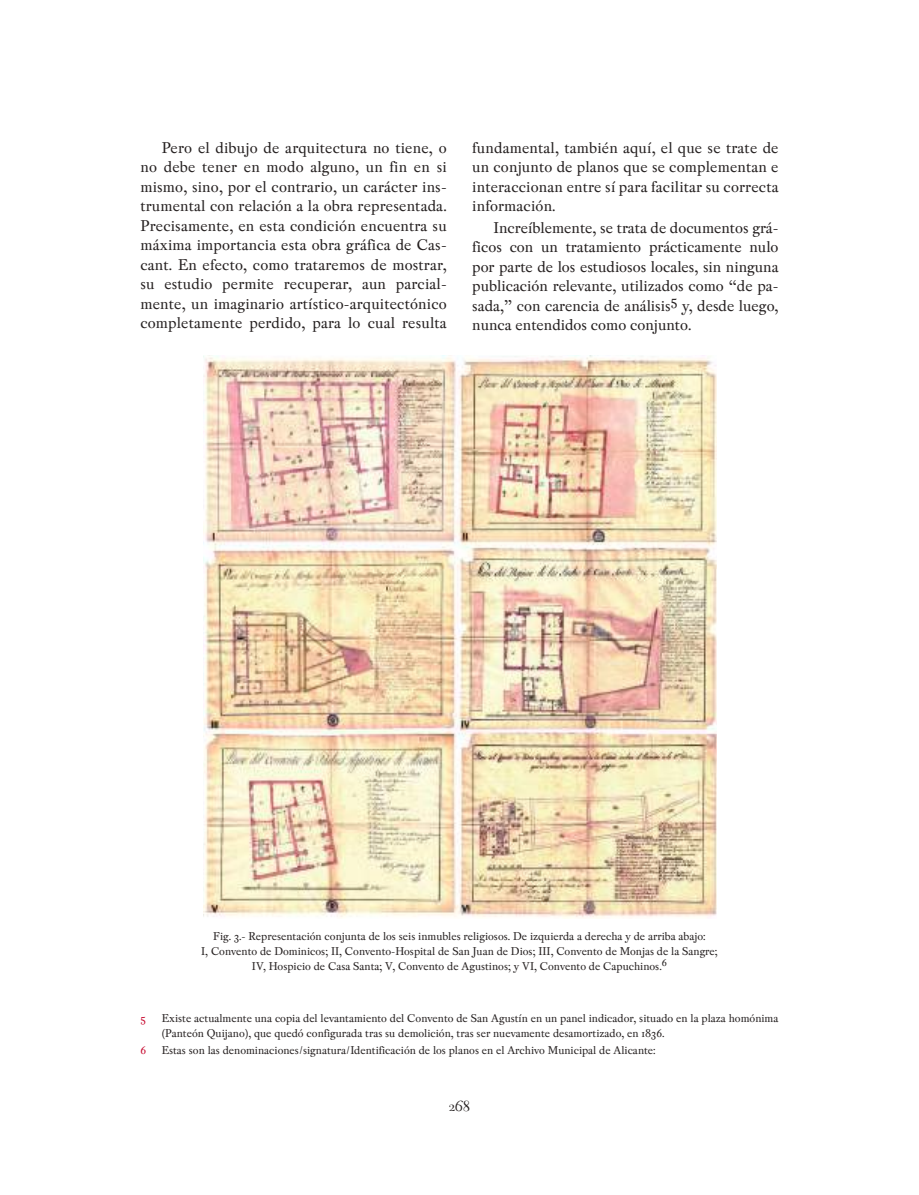
<style>
.page{position:relative;width:919px;height:1195px;background:#fff}
.page>*{position:absolute;margin:0;border:0;box-sizing:border-box;transform-origin:0 0}
.t1{font:18px "Peleguer";color:#241f1f}
.t2{font:16.5px/19.5px "Pradell";letter-spacing:.01em;color:#241f1f;text-align:justify}
.t3{font:12px/15px "Pradell";color:#241f1f}
.t4{font:12px "Pradell";color:#c7092f}
</style>
<div class="page">
<img style="left:203px;top:355px;width:513px;height:563px">
<p class="t2" style="left:140px;top:138px;width:308px;text-indent:21px">Pero el dibujo de arquitectura no tiene, o no debe tener en modo alguno, un fin en si mismo, sino, por el contrario, un carácter ins&shy;trumental con relación a la obra representada.<br>Precisamente, en esta condición encuentra su máxima importancia esta obra gráfica de Cas&shy;cant. En efecto, como trataremos de mostrar, su estudio permite recuperar, aun parcial&shy;mente, un imaginario artístico-arquitectónico completamente perdido, para lo cual resulta</p>
<p class="t2" style="left:472px;top:138px;width:308px">fundamental, también aquí, el que se trate de un conjunto de planos que se complementan e interaccionan entre sí para facilitar su correcta información.</p>
<p class="t2" style="left:472px;top:218px;width:308px;text-indent:21px">Increíblemente, se trata de documentos grá&shy;ficos con un tratamiento prácticamente nulo por parte de los estudiosos locales, sin ninguna publicación relevante, utilizados como “de pa&shy;sada,” con carencia de análisis<sup>5</sup> y, desde luego, nunca entendidos como conjunto.</p>
<p class="t3" style="left:201px;top:929px;width:518px;text-align:center">Fig. 3.- Representación conjunta de los seis inmubles religiosos. De izquierda a derecha y de arriba abajo:<br>I, Convento de Dominicos; II, Convento-Hospital de San Juan de Dios; III, Convento de Monjas de la Sangre;<br>IV, Hospicio de Casa Santa; V, Convento de Agustinos; y VI, Convento de Capuchinos.<sup>6</sup></p>
<p class="t4" style="left:140px;top:1011px;width:7px">5</p>
<p class="t3" style="left:162px;top:1010px;width:618px">Existe actualmente una copia del levantamiento del Convento de San Agustín en un panel indicador, situado en la plaza homónima (Panteón Quijano), que quedó configurada tras su demolición, tras ser nuevamente desamortizado, en 1836.</p>
<p class="t4" style="left:140px;top:1043px;width:7px">6</p>
<p class="t3" style="left:162px;top:1043px;width:495px">Estas son las denominaciones/signatura/Identificación de los planos en el Archivo Municipal de Alicante:</p>
<p class="t1" style="left:449px;top:1096px;width:22px">268</p>
</div>
